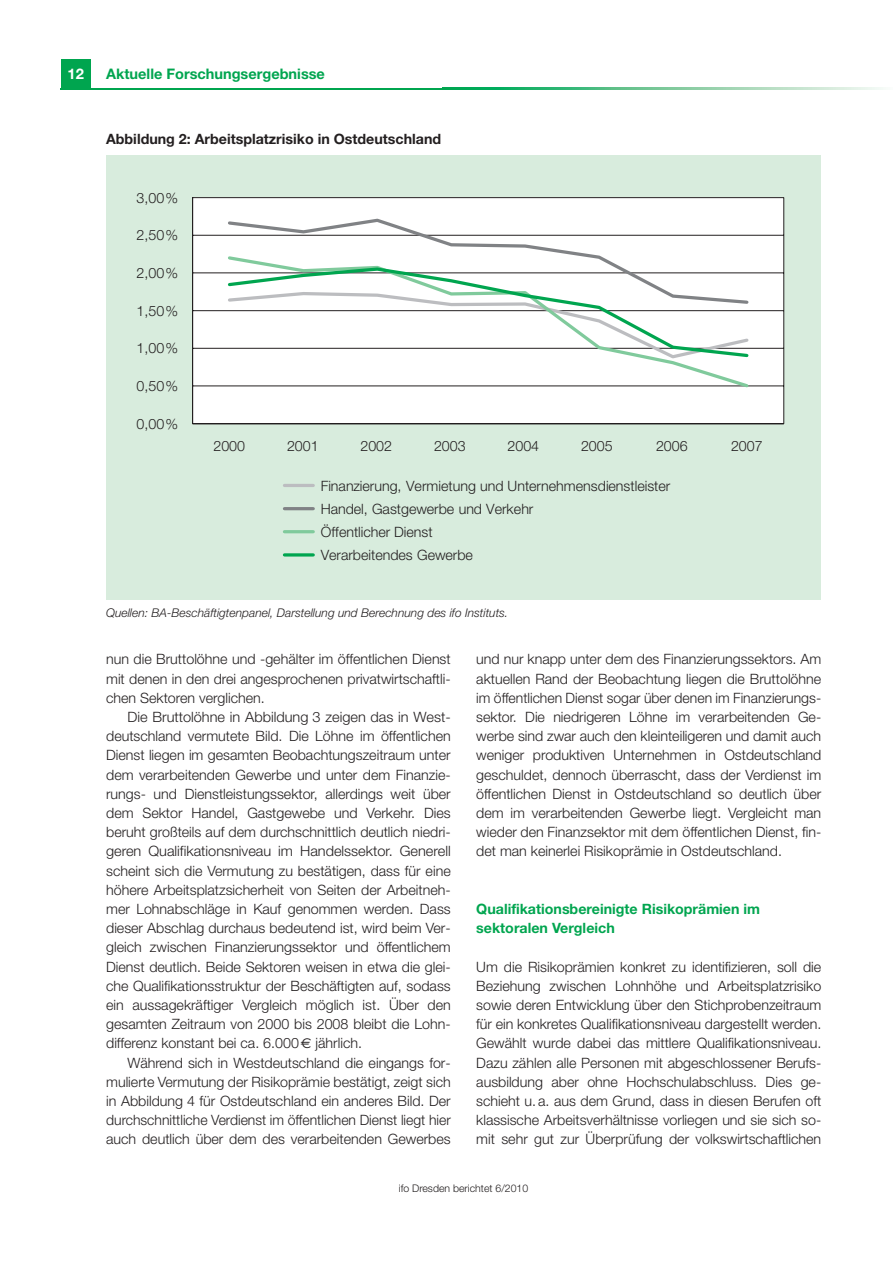
<style>
.page{position:relative;width:893px;height:1263px;background:#fff}
.page>*{position:absolute;margin:0;border:0;box-sizing:border-box;transform-origin:0 0}
.t1{font:700 14.7px "Helvetica Neue";color:#fff}
.t2{font:700 14.55px "Helvetica Neue";color:#00a54f}
.t3{font:300 14.25px/19.2px "Helvetica Neue";color:#231f20;text-align:justify}
.t4{font:700 14.25px/19.2px "Helvetica Neue";color:#00a54f}
.t5{font:700 14.25px "Helvetica Neue";color:#231f20}
.t6{font:italic 300 12px "Helvetica Neue";color:#231f20}
.t7{font:300 10.5px "Helvetica Neue";color:#231f20}
.s1{font-family:"Euro Sans";font-weight:400}
</style>
<div class="page">
<div style="left:61px;top:60px;width:30px;height:29px;background:#00a54f"></div>
<hr style="left:61px;top:88px;width:382px;height:1px;background:#00a54f">
<svg style="left:443px;top:88px;width:440px;height:1px"></svg>
<div style="left:106px;top:155px;width:714px;height:445px;background:#d8ecdd"></div>
<div style="left:192px;top:197px;width:592px;height:227px;background:#fff"></div>
<svg style="left:226px;top:217px;width:524px;height:37px;background:#f1f1f1"></svg>
<svg style="left:226px;top:254px;width:525px;height:136px;background:#f6f8f7"></svg>
<svg style="left:226px;top:266px;width:524px;height:93px;background:#e8f0ec"></svg>
<hr style="left:284px;top:484px;width:29px;height:3px;background:#bcbdc0">
<hr style="left:284px;top:507px;width:29px;height:3px;background:#808285">
<hr style="left:284px;top:530px;width:29px;height:3px;background:#80ca9c">
<svg style="left:284px;top:553px;width:29px;height:4px"></svg>
<p class="t1" style="left:68px;top:69px;width:18px">12</p>
<p class="t2" style="left:106px;top:69px;width:220px">Aktuelle Forschungsergebnisse</p>
<p class="t5" style="left:106px;top:134px;width:336px">Abbildung 2: Arbeitsplatzrisiko in Ostdeutschland</p>
<p class="t3" style="left:137px;top:189px;width:43px">3,00%</p>
<p class="t3" style="left:137px;top:227px;width:43px">2,50%</p>
<p class="t3" style="left:137px;top:265px;width:43px">2,00%</p>
<p class="t3" style="left:137px;top:302px;width:43px">1,50%</p>
<p class="t3" style="left:137px;top:340px;width:43px">1,00%</p>
<p class="t3" style="left:137px;top:378px;width:43px">0,50%</p>
<p class="t3" style="left:137px;top:415px;width:43px">0,00%</p>
<p class="t3" style="left:213px;top:438px;width:33px">2000</p>
<p class="t3" style="left:287px;top:438px;width:33px">2001</p>
<p class="t3" style="left:360px;top:438px;width:33px">2002</p>
<p class="t3" style="left:434px;top:438px;width:33px">2003</p>
<p class="t3" style="left:507px;top:438px;width:33px">2004</p>
<p class="t3" style="left:581px;top:438px;width:33px">2005</p>
<p class="t3" style="left:656px;top:438px;width:33px">2006</p>
<p class="t3" style="left:731px;top:438px;width:33px">2007</p>
<p class="t3" style="left:321px;top:475px;width:351px;line-height:23.2px;text-align:left">Finanzierung, Vermietung und Unternehmensdienstleister Handel, Gastgewerbe und Verkehr<br>Öffentlicher Dienst<br>Verarbeitendes Gewerbe</p>
<p class="t6" style="left:106px;top:609px;width:403px">Quellen: BA-Beschäftigtenpanel, Darstellung und Berechnung des ifo Instituts.</p>
<p class="t3" style="left:106px;top:651px;width:346px">nun die Bruttolöhne und -gehälter im öffentlichen Dienst</p>
<p class="t3" style="left:106px;top:670px;width:346px">mit denen in den drei angesprochenen privatwirtschaftli-</p>
<p class="t3" style="left:106px;top:690px;width:160px">chen Sektoren verglichen.</p>
<p class="t3" style="left:127px;top:709px;width:325px">Die Bruttolöhne in Abbildung 3 zeigen das in West-</p>
<p class="t3" style="left:106px;top:728px;width:346px">deutschland vermutete Bild. Die Löhne im öffentlichen</p>
<p class="t3" style="left:106px;top:747px;width:346px">Dienst liegen im gesamten Beobachtungszeitraum unter</p>
<p class="t3" style="left:106px;top:766px;width:346px">dem verarbeitenden Gewerbe und unter dem Finanzie-</p>
<p class="t3" style="left:106px;top:786px;width:346px">rungs- und Dienstleistungssektor, allerdings weit über</p>
<p class="t3" style="left:106px;top:805px;width:346px">dem Sektor Handel, Gastgewebe und Verkehr. Dies</p>
<p class="t3" style="left:106px;top:824px;width:346px">beruht großteils auf dem durchschnittlich deutlich niedri-</p>
<p class="t3" style="left:106px;top:843px;width:346px">geren Qualifikationsniveau im Handelssektor. Generell</p>
<p class="t3" style="left:106px;top:862px;width:346px">scheint sich die Vermutung zu bestätigen, dass für eine</p>
<p class="t3" style="left:106px;top:882px;width:346px">höhere Arbeitsplatzsicherheit von Seiten der Arbeitneh-</p>
<p class="t3" style="left:106px;top:901px;width:346px">mer Lohnabschläge in Kauf genommen werden. Dass</p>
<p class="t3" style="left:106px;top:920px;width:346px">dieser Abschlag durchaus bedeutend ist, wird beim Ver-</p>
<p class="t3" style="left:106px;top:939px;width:346px">gleich zwischen Finanzierungssektor und öffentlichem</p>
<p class="t3" style="left:106px;top:958px;width:346px">Dienst deutlich. Beide Sektoren weisen in etwa die glei-</p>
<p class="t3" style="left:106px;top:978px;width:346px">che Qualifikationsstruktur der Beschäftigten auf, sodass</p>
<p class="t3" style="left:106px;top:997px;width:346px">ein aussagekräftiger Vergleich möglich ist. Über den</p>
<p class="t3" style="left:106px;top:1016px;width:346px">gesamten Zeitraum von 2000 bis 2008 bleibt die Lohn-</p>
<p class="t3" style="left:106px;top:1035px;width:257px">differenz konstant bei ca. 6.000 <span class="s1">€</span> jährlich.</p>
<p class="t3" style="left:127px;top:1054px;width:325px">Während sich in Westdeutschland die eingangs for-</p>
<p class="t3" style="left:106px;top:1074px;width:346px">mulierte Vermutung der Risikoprämie bestätigt, zeigt sich</p>
<p class="t3" style="left:106px;top:1093px;width:346px">in Abbildung 4 für Ostdeutschland ein anderes Bild. Der</p>
<p class="t3" style="left:106px;top:1112px;width:346px">durchschnittliche Verdienst im öffentlichen Dienst liegt hier</p>
<p class="t3" style="left:106px;top:1131px;width:346px">auch deutlich über dem des verarbeitenden Gewerbes</p>
<p class="t3" style="left:476px;top:651px;width:346px">und nur knapp unter dem des Finanzierungssektors. Am aktuellen Rand der Beobachtung liegen die Bruttolöhne im öffentlichen Dienst sogar über denen im Finan zierungs - sektor. Die niedrigeren Löhne im verarbeitenden Ge - werbe sind zwar auch den kleinteiligeren und damit auch weniger produktiven Unternehmen in Ostdeutschland geschuldet, dennoch überrascht, dass der Verdienst im öffentlichen Dienst in Ostdeutschland so deutlich über dem im verarbeitenden Gewerbe liegt. Vergleicht man wieder den Finanzsektor mit dem öffentlichen Dienst, fin&shy;det man keinerlei Risikoprämie in Ostdeutschland.</p>
<p class="t4" style="left:476px;top:901px;width:285px">Qualifikationsbereinigte Risikoprämien im sektoralen Vergleich</p>
<p class="t3" style="left:476px;top:958px;width:346px">Um die Risikoprämien konkret zu identifizieren, soll die Beziehung zwischen Lohnhöhe und Arbeitsplatzrisiko sowie deren Entwicklung über den Stichprobenzeitraum für ein konkretes Qualifikationsniveau dargestellt werden.<br>Gewählt wurde dabei das mittlere Qualifikationsniveau.<br>Dazu zählen alle Personen mit abgeschlossener Berufs&shy;ausbildung aber ohne Hochschulabschluss. Dies ge&shy;schieht u. a. aus dem Grund, dass in diesen Berufen oft klassische Arbeitsverhältnisse vorliegen und sie sich so&shy;mit sehr gut zur Überprüfung der volkswirtschaftlichen</p>
<p class="t7" style="left:399px;top:1185px;width:131px">ifo Dresden berichtet 6/2010</p>
</div>
